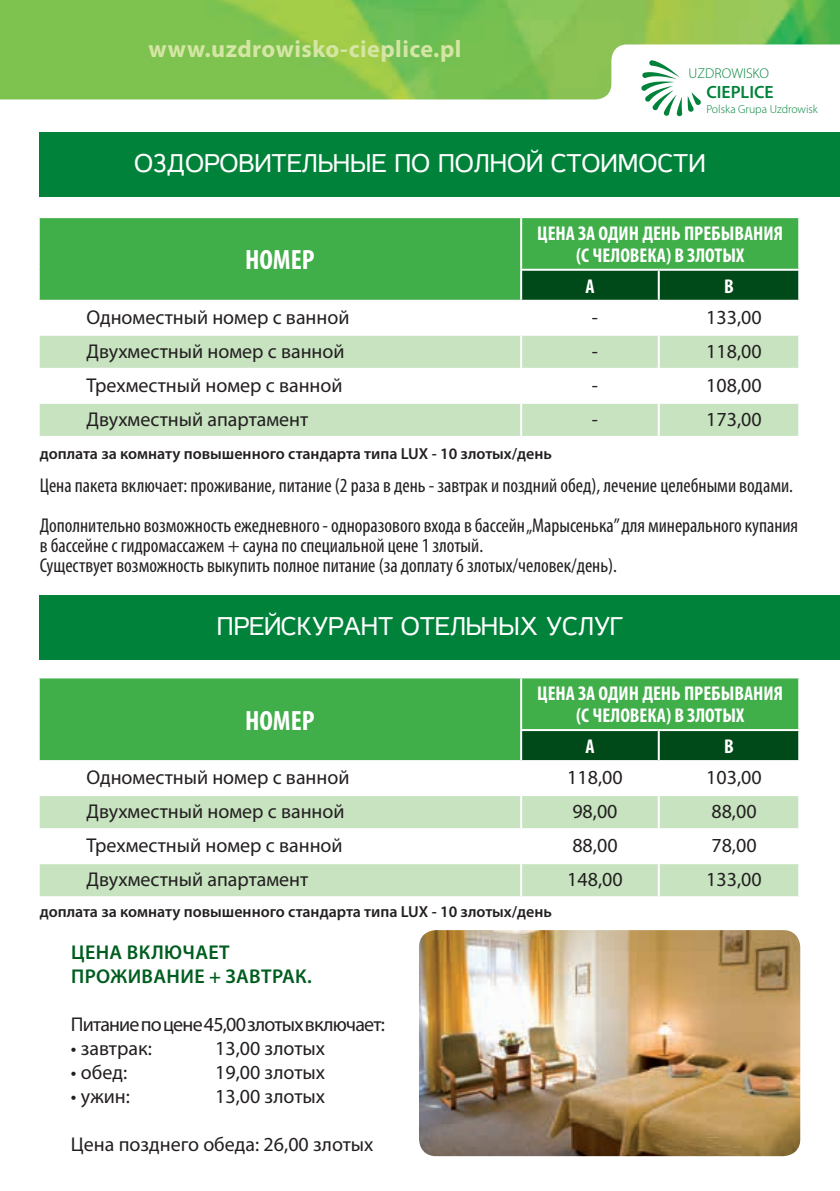
<style>
.page{position:relative;width:840px;height:1191px;background:#fff}
.page>*{position:absolute;margin:0;border:0;box-sizing:border-box;transform-origin:0 0}
.t1{font:700 condensed 28px "Myriad Pro";color:#fff}
.t2{font:26px "Casper";color:#fff}
.t3{font:700 24px "Myriad Pro";letter-spacing:.02em;color:#d5e6a4}
.t4{font:20px "Myriad Pro";color:#231f20}
.t5{font:condensed 20px/40px "Myriad Pro";color:#231f20}
.t6{font:700 condensed 20px/21.6px "Myriad Pro";color:#fff;text-align:center}
.t7{font:20px "Myriad Pro";letter-spacing:-.04em;color:#231f20}
.t8{font:600 20px/24px "Myriad Pro";letter-spacing:.02em;color:#015d1f}
.t9{font:600 17.8px "Myriad Pro";color:#00823a}
.t10{font:600 16px "Myriad Pro";color:#231f20}
.t11{font:300 14.2px "Myriad Pro";color:#00823a}
.t12{font:300 11.8px "Myriad Pro";color:#00823a}
</style>
<div class="page">
<div style="left:40px;top:132px;width:799px;height:65px;background:#00823a"></div>
<div style="left:40px;top:218px;width:757px;height:82px;background:#40ae49"></div>
<div style="left:522px;top:271px;width:275px;height:29px;background:#004919"></div>
<svg style="left:40px;top:336px;width:757px;height:100px;fill:#c7e3c0"></svg>
<hr style="left:520px;top:218px;width:2px;height:51px;background:#fff">
<hr style="left:520px;top:269px;width:138px;height:2px;background:#fff">
<hr style="left:520px;top:271px;width:2px;height:29px;background:#fff">
<hr style="left:658px;top:269px;width:141px;height:2px;background:#fff">
<hr style="left:657px;top:271px;width:2px;height:29px;background:#fff">
<hr style="left:520px;top:336px;width:2px;height:32px;background:#fff">
<hr style="left:657px;top:336px;width:2px;height:32px;background:#fff">
<hr style="left:38px;top:368px;width:483px;height:2px;background:#fff">
<hr style="left:521px;top:368px;width:137px;height:2px;background:#fff">
<hr style="left:520px;top:370px;width:2px;height:32px;background:#fff">
<hr style="left:658px;top:368px;width:141px;height:2px;background:#fff">
<hr style="left:657px;top:370px;width:2px;height:32px;background:#fff">
<hr style="left:38px;top:402px;width:483px;height:2px;background:#fff">
<hr style="left:521px;top:402px;width:137px;height:2px;background:#fff">
<hr style="left:520px;top:404px;width:2px;height:32px;background:#fff">
<hr style="left:658px;top:402px;width:141px;height:2px;background:#fff">
<hr style="left:657px;top:404px;width:2px;height:32px;background:#fff">
<div style="left:40px;top:595px;width:799px;height:65px;background:#00823a"></div>
<div style="left:40px;top:678px;width:757px;height:82px;background:#40ae49"></div>
<div style="left:522px;top:731px;width:275px;height:29px;background:#004919"></div>
<svg style="left:40px;top:796px;width:757px;height:100px;fill:#c7e3c0"></svg>
<hr style="left:520px;top:678px;width:2px;height:51px;background:#fff">
<hr style="left:520px;top:729px;width:138px;height:2px;background:#fff">
<hr style="left:520px;top:731px;width:2px;height:29px;background:#fff">
<hr style="left:658px;top:729px;width:141px;height:2px;background:#fff">
<hr style="left:657px;top:731px;width:2px;height:29px;background:#fff">
<hr style="left:520px;top:796px;width:2px;height:32px;background:#fff">
<hr style="left:657px;top:796px;width:2px;height:32px;background:#fff">
<hr style="left:38px;top:828px;width:483px;height:2px;background:#fff">
<hr style="left:521px;top:828px;width:137px;height:2px;background:#fff">
<hr style="left:520px;top:830px;width:2px;height:32px;background:#fff">
<hr style="left:658px;top:828px;width:141px;height:2px;background:#fff">
<hr style="left:657px;top:830px;width:2px;height:32px;background:#fff">
<hr style="left:38px;top:862px;width:483px;height:2px;background:#fff">
<hr style="left:521px;top:862px;width:137px;height:2px;background:#fff">
<hr style="left:520px;top:864px;width:2px;height:32px;background:#fff">
<hr style="left:658px;top:862px;width:141px;height:2px;background:#fff">
<hr style="left:657px;top:864px;width:2px;height:32px;background:#fff">
<img style="left:419px;top:930px;width:380px;height:226px">
<svg style="left:645px;top:99px;width:55px;height:17px"></svg>
<img style="left:0;top:0;width:839px;height:99px">
<p class="t3" style="left:148px;top:33px;width:314px">www.uzdrowisko-cieplice.pl</p>
<p class="t11" style="left:688px;top:65px;width:82px">UZDROWISKO</p>
<p class="t9" style="left:706px;top:80px;width:69px">CIEPLICE</p>
<p class="t12" style="left:706px;top:102px;width:113px">Polska Grupa Uzdrowisk</p>
<h2 class="t2" style="left:134px;top:149px;width:572px">Оздоровительные по полной стоимости</h2>
<h1 class="t1" style="left:245px;top:243px;width:71px">НОМЕР</h1>
<p class="t6" style="left:537px;top:222px;width:247px">ЦЕНА ЗА ОДИН ДЕНЬ ПРЕБЫВАНИЯ (С ЧЕЛОВЕКА) В ЗЛОТЫХ</p>
<p class="t6" style="left:585px;top:275px;width:11px">A</p>
<p class="t6" style="left:723px;top:275px;width:11px">B</p>
<p class="t4" style="left:86px;top:305px;width:264px">Одноместный номер с ванной</p>
<p class="t4" style="left:591px;top:305px;width:8px">-</p>
<p class="t4" style="left:705px;top:305px;width:57px">133,00</p>
<p class="t4" style="left:86px;top:339px;width:259px">Двухместный номер с ванной</p>
<p class="t4" style="left:591px;top:339px;width:8px">-</p>
<p class="t4" style="left:705px;top:339px;width:57px">118,00</p>
<p class="t4" style="left:86px;top:373px;width:257px">Трехместный номер с ванной</p>
<p class="t4" style="left:591px;top:373px;width:8px">-</p>
<p class="t4" style="left:705px;top:373px;width:57px">108,00</p>
<p class="t4" style="left:86px;top:407px;width:223px">Двухместный апартамент</p>
<p class="t4" style="left:591px;top:407px;width:8px">-</p>
<p class="t4" style="left:705px;top:407px;width:57px">173,00</p>
<p class="t10" style="left:40px;top:443px;width:513px">доплата за комнату повышенного стандарта типа LUX - 10 злотых/день</p>
<p class="t5" style="left:40px;top:465px;width:759px">Цена пакета включает: проживание, питание (2 раза в день - завтрак и поздний обед), лечение целебными водами.<br>Дополнительно возможность ежедневного - одноразового входа в бассейн „Марысенька” для минерального купания</p>
<p class="t5" style="left:40px;top:535px;width:578px;line-height:20px">в бассейне с гидромассажем + сауна по специальной цене 1 злотый.<br>Существует возможность выкупить полное питание (за доплату 6 злотых/человек/день).</p>
<h2 class="t2" style="left:217px;top:612px;width:407px">прейскурант отельных услуг</h2>
<h1 class="t1" style="left:245px;top:703px;width:71px">НОМЕР</h1>
<p class="t6" style="left:537px;top:682px;width:247px">ЦЕНА ЗА ОДИН ДЕНЬ ПРЕБЫВАНИЯ (С ЧЕЛОВЕКА) В ЗЛОТЫХ</p>
<p class="t6" style="left:585px;top:735px;width:11px">A</p>
<p class="t6" style="left:723px;top:735px;width:11px">B</p>
<p class="t4" style="left:86px;top:765px;width:264px">Одноместный номер с ванной</p>
<p class="t4" style="left:567px;top:765px;width:57px">118,00</p>
<p class="t4" style="left:705px;top:765px;width:57px">103,00</p>
<p class="t4" style="left:86px;top:799px;width:259px">Двухместный номер с ванной</p>
<p class="t4" style="left:572px;top:799px;width:47px">98,00</p>
<p class="t4" style="left:711px;top:799px;width:47px">88,00</p>
<p class="t4" style="left:86px;top:833px;width:257px">Трехместный номер с ванной</p>
<p class="t4" style="left:572px;top:833px;width:47px">88,00</p>
<p class="t4" style="left:711px;top:833px;width:47px">78,00</p>
<p class="t4" style="left:86px;top:867px;width:223px">Двухместный апартамент</p>
<p class="t4" style="left:567px;top:867px;width:57px">148,00</p>
<p class="t4" style="left:706px;top:867px;width:57px">133,00</p>
<p class="t10" style="left:40px;top:902px;width:513px">доплата за комнату повышенного стандарта типа LUX - 10 злотых/день</p>
<p class="t8" style="left:71px;top:939px;width:242px">ЦЕНА ВКЛЮЧАЕТ<br>ПРОЖИВАНИЕ + ЗАВТРАК.</p>
<p class="t7" style="left:71px;top:1012px;width:315px">Питание по цене 45,00 злотых включает:</p>
<p class="t4" style="left:71px;top:1036px;width:82px">• завтрак:</p>
<p class="t4" style="left:215px;top:1036px;width:111px">13,00 злотых</p>
<p class="t4" style="left:71px;top:1060px;width:58px">• обед:</p>
<p class="t4" style="left:215px;top:1060px;width:111px">19,00 злотых</p>
<p class="t4" style="left:71px;top:1084px;width:60px">• ужин:</p>
<p class="t4" style="left:215px;top:1084px;width:111px">13,00 злотых</p>
<p class="t4" style="left:71px;top:1132px;width:304px">Цена позднего обеда: 26,00 злотых</p>
</div>
